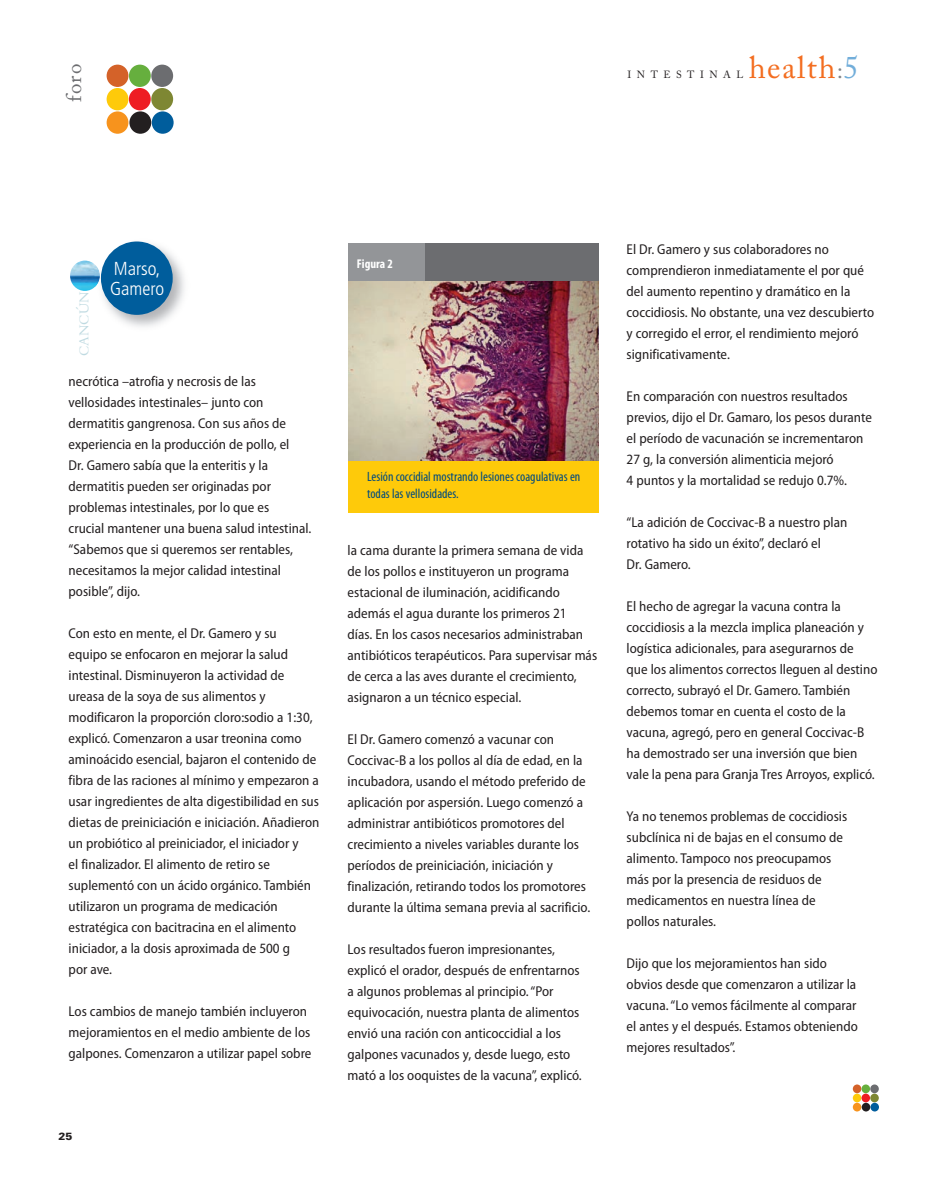
<style>
.page{position:relative;width:945px;height:1188px;background:#fff}
.page>*{position:absolute;margin:0;border:0;box-sizing:border-box;transform-origin:0 0}
.t1{font:31.5px "Adobe Caslon";letter-spacing:.05em;color:#f36e21}
.t2{font:21px "Adobe Caslon";color:#6c6d70}
.t3{font:300 condensed 18.75px/19.5px "Frutiger";color:#fff}
.t4{font:semi-condensed 14.25px/21px "Myriad Pro";color:#231f20}
.t5{font:14.25px "Bembo";color:#bfdae1}
.t6{font:condensed 13.5px/16.2px "Myriad Pro";color:#004a7f}
.t7{font:700 condensed 12.75px "Myriad Pro";color:#fff}
.t8{font:900 10.5px "Univers";color:#231f20}
.t9{font:10.35px "Adobe Caslon";letter-spacing:.535em;color:#231f20}
.s1{font-size:22.65px;color:#808285}
.s2{color:#72aeda}
</style>
<div class="page">
<img style="left:70px;top:261px;width:30px;height:30px;border-radius:50%">
<div style="left:107px;top:65px;width:21px;height:22px;background:#d46229;border-radius:50%"></div>
<div style="left:107px;top:88px;width:21px;height:22px;background:#feca0a;border-radius:50%"></div>
<div style="left:107px;top:111px;width:21px;height:23px;background:#f7931d;border-radius:50%"></div>
<div style="left:129px;top:65px;width:22px;height:22px;background:#66af3e;border-radius:50%"></div>
<div style="left:151px;top:88px;width:22px;height:22px;background:#7e8733;border-radius:50%"></div>
<div style="left:152px;top:111px;width:22px;height:23px;background:#005d9c;border-radius:50%"></div>
<div style="left:129px;top:111px;width:22px;height:23px;background:#231f20;border-radius:50%"></div>
<div style="left:129px;top:88px;width:22px;height:22px;background:#ee1d23;border-radius:50%"></div>
<div style="left:151px;top:65px;width:22px;height:22px;background:#6c6d70;border-radius:50%"></div>
<img style="left:94px;top:264px;width:6px;height:23px">
<div style="left:101px;top:242px;width:72px;height:73px;background:#005d9c;border-radius:50%"></div>
<div style="left:348px;top:458px;width:250px;height:55px;background:#feca0a"></div>
<img style="left:348px;top:281px;width:250px;height:179px">
<div style="left:349px;top:243px;width:249px;height:38px;background:#6c6d70"></div>
<div style="left:348px;top:243px;width:77px;height:38px;background:#939598"></div>
<div style="left:853px;top:1084px;width:8px;height:9px;background:#d46229;border-radius:50%"></div>
<div style="left:853px;top:1094px;width:8px;height:8px;background:#feca0a;border-radius:50%"></div>
<div style="left:853px;top:1103px;width:8px;height:9px;background:#f7931d;border-radius:50%"></div>
<div style="left:862px;top:1084px;width:8px;height:9px;background:#66af3e;border-radius:50%"></div>
<div style="left:870px;top:1094px;width:9px;height:8px;background:#7e8733;border-radius:50%"></div>
<div style="left:870px;top:1103px;width:9px;height:9px;background:#005d9c;border-radius:50%"></div>
<div style="left:862px;top:1103px;width:8px;height:9px;background:#231f20;border-radius:50%"></div>
<div style="left:862px;top:1094px;width:8px;height:8px;background:#ee1d23;border-radius:50%"></div>
<div style="left:870px;top:1084px;width:9px;height:9px;background:#6c6d70;border-radius:50%"></div>
<h2 class="t2" style="left:66px;top:102px;width:39px;rotate:-90deg">foro</h2>
<h1 class="t1" style="left:749px;top:56px;width:112px">health<span class="s1">:</span><span class="s2">5</span></h1>
<p class="t9" style="left:628px;top:71px;width:117px">INTESTINAL</p>
<p class="t5" style="left:79px;top:356px;width:66px;rotate:-90deg">CANCÚN</p>
<h3 class="t3" style="left:110px;top:260px;width:56px">Marso,<br>Gamero</h3>
<p class="t4" style="left:69px;top:372px;width:244px">necrótica –atrofia y necrosis de las vellosidades intestinales– junto con dermatitis gangrenosa. Con sus años de experiencia en la producción de pollo, el<br>Dr. Gamero sabía que la enteritis y la dermatitis pueden ser originadas por problemas intestinales, por lo que es<br>crucial mantener una buena salud intestinal. “Sabemos que si queremos ser rentables, necesitamos la mejor calidad intestinal posible”, dijo.</p>
<p class="t4" style="left:69px;top:624px;width:252px">Con esto en mente, el Dr. Gamero y su<br>equipo se enfocaron en mejorar la salud intestinal. Disminuyeron la actividad de ureasa de la soya de sus alimentos y modificaron la proporción cloro:sodio a 1:30, explicó. Comenzaron a usar treonina como aminoácido esencial, bajaron el contenido de fibra de las raciones al mínimo y empezaron a usar ingredientes de alta digestibilidad en sus dietas de preiniciación e iniciación. Añadieron un probiótico al preiniciador, el iniciador y<br>el finalizador. El alimento de retiro se suplementó con un ácido orgánico. También utilizaron un programa de medicación estratégica con bacitracina en el alimento iniciador, a la dosis aproximada de 500 g<br>por ave.</p>
<p class="t4" style="left:69px;top:1002px;width:244px">Los cambios de manejo también incluyeron mejoramientos en el medio ambiente de los galpones. Comenzaron a utilizar papel sobre</p>
<p class="t8" style="left:59px;top:1132px;width:16px">25</p>
<p class="t7" style="left:357px;top:259px;width:37px">Figura 2</p>
<p class="t6" style="left:367px;top:470px;width:215px">Lesión coccidial mostrando lesiones coagulativas en todas las vellosidades.</p>
<p class="t4" style="left:348px;top:541px;width:251px">la cama durante la primera semana de vida de los pollos e instituyeron un programa estacional de iluminación, acidificando además el agua durante los primeros 21<br>días. En los casos necesarios administraban antibióticos terapéuticos. Para supervisar más de cerca a las aves durante el crecimiento, asignaron a un técnico especial.</p>
<p class="t4" style="left:348px;top:730px;width:244px">El Dr. Gamero comenzó a vacunar con Coccivac-B a los pollos al día de edad, en la incubadora, usando el método preferido de aplicación por aspersión. Luego comenzó a administrar antibióticos promotores del crecimiento a niveles variables durante los períodos de preiniciación, iniciación y finalización, retirando todos los promotores durante la última semana previa al sacrificio.</p>
<p class="t4" style="left:348px;top:940px;width:236px">Los resultados fueron impresionantes, explicó el orador, después de enfrentarnos a algunos problemas al principio.“Por equivocación, nuestra planta de alimentos envió una ración con anticoccidial a los galpones vacunados y, desde luego, esto mató a los ooquistes de la vacuna”, explicó.</p>
<p class="t4" style="left:627px;top:240px;width:249px">El Dr. Gamero y sus colaboradores no comprendieron inmediatamente el por qué del aumento repentino y dramático en la coccidiosis. No obstante, una vez descubierto y corregido el error, el rendimiento mejoró significativamente.</p>
<p class="t4" style="left:627px;top:387px;width:247px">En comparación con nuestros resultados previos, dijo el Dr. Gamaro, los pesos durante el período de vacunación se incrementaron 27 g, la conversión alimenticia mejoró<br>4 puntos y la mortalidad se redujo 0.7%.</p>
<p class="t4" style="left:627px;top:513px;width:222px">“La adición de Coccivac-B a nuestro plan rotativo ha sido un éxito”, declaró el<br>Dr. Gamero.</p>
<p class="t4" style="left:627px;top:597px;width:252px">El hecho de agregar la vacuna contra la coccidiosis a la mezcla implica planeación y logística adicionales, para asegurarnos de que los alimentos correctos lleguen al destino correcto, subrayó el Dr. Gamero. También debemos tomar en cuenta el costo de la vacuna, agregó, pero en general Coccivac-B ha demostrado ser una inversión que bien vale la pena para Granja Tres Arroyos, explicó.</p>
<p class="t4" style="left:627px;top:807px;width:222px">Ya no tenemos problemas de coccidiosis subclínica ni de bajas en el consumo de alimento. Tampoco nos preocupamos más por la presencia de residuos de medicamentos en nuestra línea de pollos naturales.</p>
<p class="t4" style="left:627px;top:954px;width:233px">Dijo que los mejoramientos han sido obvios desde que comenzaron a utilizar la vacuna.“Lo vemos fácilmente al comparar el antes y el después. Estamos obteniendo mejores resultados”.</p>
</div>
